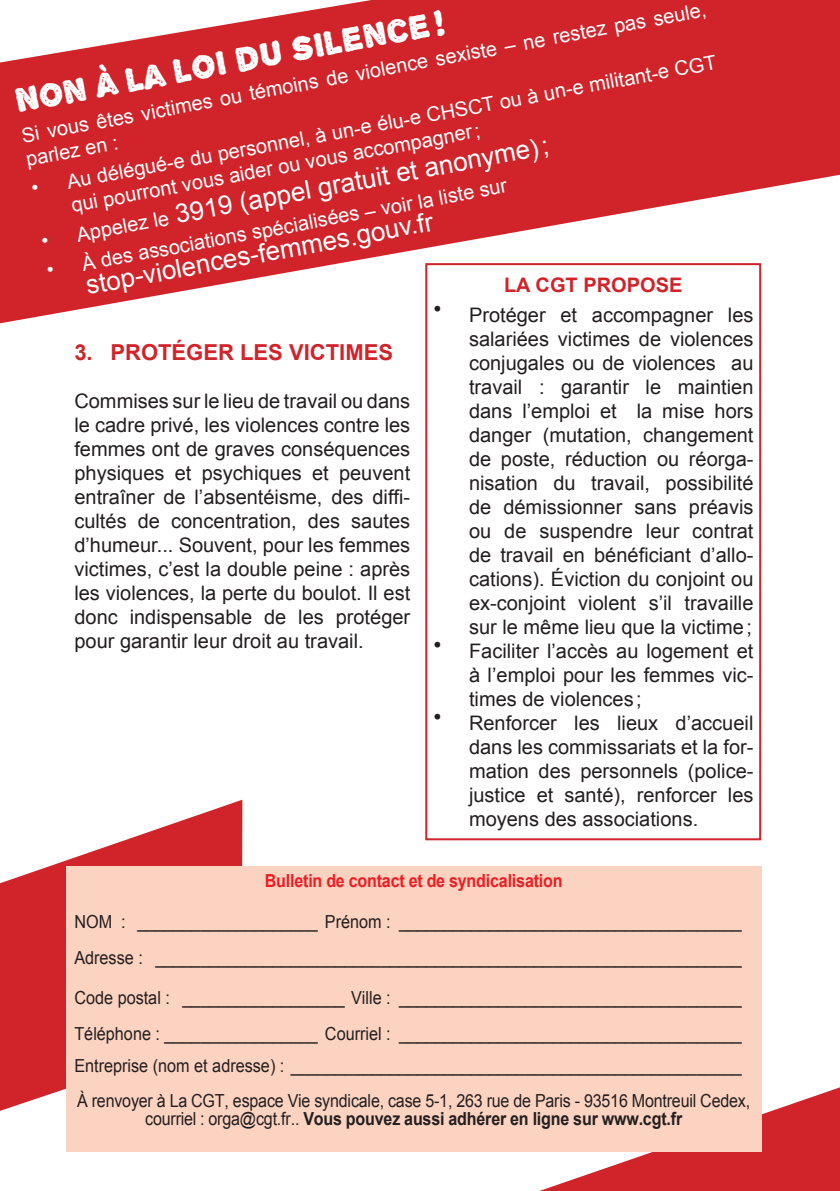
<style>
.page{position:relative;width:840px;height:1191px;background:#fff}
.page>*{position:absolute;margin:0;border:0;box-sizing:border-box;transform-origin:0 0}
.t1{font:36px "Alpha Echo";color:#fff}
.t2{font:26px "Arial";color:#fff}
.t3{font:700 22px "Arial";color:#d1232a}
.t4{font:20px/24px "Arial";color:#231f20;text-align:justify}
.t5{font:20px/21.2px "Arial";color:#fff}
.t6{font:700 20px "Arial";color:#d1232a}
.t7{font:18px/36px "Arial";color:#231f20;scale:.9 1}
.t8{font:700 18px "Arial";letter-spacing:-.01em;color:#231f20;scale:.89 1}
.t9{font:700 18px "Arial";letter-spacing:-.01em;color:#ee1d23;scale:.89 1}
.s1{font-size:20px}
.s2{font-weight:400}
</style>
<div class="page">
<svg style="left:0;top:0;width:839px;height:323px;fill:#d1232a"></svg>
<svg style="left:0;top:800px;width:242px;height:310px;fill:#d1232a"></svg>
<svg style="left:539px;top:1087px;width:300px;height:104px"></svg>
<div style="left:66px;top:866px;width:694px;height:285px;background:#fcd2c0"></div>
<div style="left:425px;top:263px;width:335px;height:577px;border:2px solid #d1232a"></div>
<p class="t5" style="left:20px;top:129px;width:697px;rotate:-11deg">Si vous êtes victimes ou témoins de violence sexiste – ne restez pas seule, parlez en :</p>
<h1 class="t1" style="left:12px;top:79px;width:437px;rotate:-10deg">Non à la loi du silence!</h1>
<p class="t5" style="left:65px;top:174px;width:661px;line-height:23px;text-indent:-36px;rotate:-11deg">• Au délégué-e du personnel, à un-e élu-e CHSCT ou à un-e militant-e CGT qui pourront vous aider ou vous accompagner;</p>
<h2 class="t2" style="left:38px;top:225px;width:517px;rotate:-11deg"><span class="s1">• Appelez le</span> 3919 (appel gratuit et anonyme);</h2>
<p class="t5" style="left:45px;top:262px;width:469px;rotate:-11deg">• À des associations spécialisées – voir la liste sur</p>
<h2 class="t2" style="left:83px;top:270px;width:354px;rotate:-11deg">stop-violences-femmes.gouv.fr</h2>
<p class="t6" style="left:503px;top:272px;width:180px">LA CGT PROPOSE</p>
<p class="t4" style="left:468px;top:303px;width:286px;text-indent:-36px"><sup>•</sup> Protéger et accompagner les salariées victimes de violences conjugales ou de violences au travail : garantir le maintien dans l’emploi et la mise hors danger (mutation, changement de poste, réduction ou réorga&shy;nisation du travail, possibilité de démissionner sans préavis ou de suspendre leur contrat de travail en bénéficiant d’allo&shy;cations). Éviction du conjoint ou ex-conjoint violent s’il travaille sur le même lieu que la victime;</p>
<p class="t4" style="left:468px;top:639px;width:286px;text-indent:-36px"><sup>•</sup> Faciliter l’accès au logement et à l’emploi pour les femmes vic&shy;times de violences ;</p>
<p class="t4" style="left:468px;top:711px;width:286px;text-indent:-36px"><sup>•</sup> Renforcer les lieux d’accueil dans les commissariats et la for&shy;mation des personnels (police&shy;justice et santé), renforcer les moyens des associations.</p>
<p class="t3" style="left:74px;top:338px;width:320px">3. PROTÉGER LES VICTIMES</p>
<p class="t4" style="left:74px;top:389px;width:337px">Commises sur le lieu de travail ou dans le cadre privé, les violences contre les femmes ont de graves conséquences physiques et psychiques et peuvent entraîner de l’absentéisme, des diffi&shy;cultés de concentration, des sautes d’humeur... Souvent, pour les femmes victimes, c’est la double peine : après les violences, la perte du boulot. Il est donc indispensable de les protéger pour garantir leur droit au travail.</p>
<p class="t9" style="left:265px;top:869px;width:336px">Bulletin de contact et de syndicalisation</p>
<p class="t7" style="left:74px;top:903px;width:742px">NOM : ____________________ Prénom : ______________________________________<br>Adresse : _________________________________________________________________</p>
<p class="t7" style="left:74px;top:980px;width:742px">Code postal : __________________ Ville : ______________________________________<br>Téléphone : _________________ Courriel : ______________________________________</p>
<p class="t7" style="left:74px;top:1048px;width:752px;line-height:35px">Entreprise (nom et adresse) : __________________________________________________<br>À renvoyer à La CGT, espace Vie syndicale, case 5-1, 263 rue de Paris - 93516 Montreuil Cedex,</p>
<p class="t8" style="left:145px;top:1107px;width:604px"><span class="s2">courriel : orga@cgt.fr..</span> Vous pouvez aussi adhérer en ligne sur www.cgt.fr</p>
</div>
